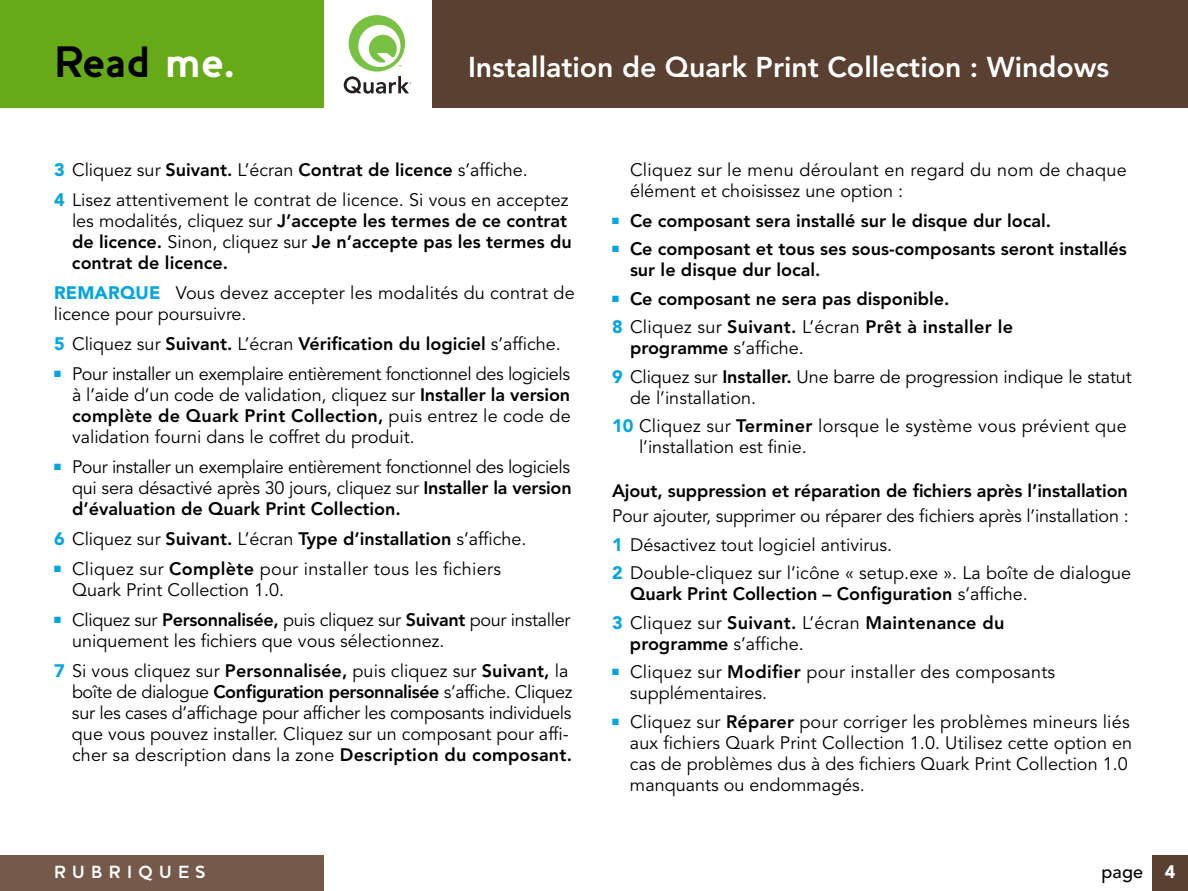
<style>
.page{position:relative;width:1188px;height:891px;background:#fff}
.page>*{position:absolute;margin:0;border:0;box-sizing:border-box;transform-origin:0 0}
.t1{font:700 45px "Houschka";letter-spacing:-.005em;color:#000}
.t2{font:800 28.5px "Avenir LT Std";color:#fff}
.t3{font:18px/21px "Avenir LT Std";color:#000}
.t4{font:800 18px/21px "Avenir LT Std";color:#000}
.t5{font:700 18px "Houschka";letter-spacing:.36em;color:#fff}
.t6{font:500 18px "Avenir LT Std";color:#000}
.s1{color:#fff}
.s2{font-weight:900;color:#00a6e0}
.s3{font-weight:800}
.s4{font-weight:400}
.s5{font-weight:900;color:#fff}
</style>
<div class="page">
<div style="left:1152px;top:855px;width:36px;height:36px;background:#594030"></div>
<svg style="left:344px;top:15px;width:67px;height:79px"></svg>
<div style="left:432px;top:0;width:756px;height:108px;background:#594030"></div>
<div style="left:0;top:855px;width:324px;height:36px;background:#75594a"></div>
<div style="left:0;top:0;width:324px;height:108px;background:#66ab17"></div>
<h1 class="t1" style="left:54px;top:47px;width:182px">Read <span class="s1">me.</span></h1>
<h2 class="t2" style="left:468px;top:56px;width:643px">Installation de Quark Print Collection : Windows</h2>
<p class="t3" style="left:54px;top:156px;width:516px;line-height:30px"><span class="s2">3</span> Cliquez sur <span class="s3">Suivant.</span> L’écran <span class="s3">Contrat de licence</span> s’affiche.<br><span class="s2">4</span> Lisez attentivement le contrat de licence. Si vous en acceptez</p>
<p class="t4" style="left:72px;top:211px;width:501px"><span class="s4">les modalités, cliquez sur</span> J’accepte les termes de ce contrat de licence. <span class="s4">Sinon, cliquez sur</span> Je n’accepte pas les termes du contrat de licence.</p>
<p class="t3" style="left:54px;top:283px;width:522px"><span class="s2">REMARQUE</span> Vous devez accepter les modalités du contrat de licence pour poursuivre.</p>
<p class="t4" style="left:54px;top:334px;width:508px"><span class="s2">5</span> <span class="s4">Cliquez sur</span> Suivant. <span class="s4">L’écran</span> Vérification du logiciel <span class="s4">s’affiche.</span></p>
<p class="t3" style="left:72px;top:364px;width:500px;text-align:justify;text-indent:-18px"><sup>■</sup> Pour installer un exemplaire entièrement fonctionnel des logiciels à l’aide d’un code de validation, cliquez sur <span class="s3">Installer la version complète de Quark Print Collection,</span> puis entrez le code de validation fourni dans le coffret du produit.</p>
<p class="t3" style="left:72px;top:457px;width:501px;text-align:justify;text-indent:-18px"><sup>■</sup> Pour installer un exemplaire entièrement fonctionnel des logiciels qui sera désactivé après 30 jours, cliquez sur <span class="s3">Installer la version d’évaluation de Quark Print Collection.</span></p>
<p class="t3" style="left:54px;top:529px;width:474px"><span class="s2">6</span> Cliquez sur <span class="s3">Suivant.</span> L’écran <span class="s3">Type d’installation</span> s’affiche.</p>
<p class="t3" style="left:72px;top:559px;width:431px;text-indent:-18px"><sup>■</sup> Cliquez sur <span class="s3">Complète</span> pour installer tous les fichiers<br>Quark Print Collection 1.0.</p>
<p class="t3" style="left:72px;top:610px;width:500px;text-indent:-18px"><sup>■</sup> Cliquez sur <span class="s3">Personnalisée,</span> puis cliquez sur <span class="s3">Suivant</span> pour installer uniquement les fichiers que vous sélectionnez.</p>
<p class="t3" style="left:72px;top:661px;width:502px;text-indent:-18px"><span class="s2">7</span> Si vous cliquez sur <span class="s3">Personnalisée,</span> puis cliquez sur <span class="s3">Suivant,</span> la boîte de dialogue <span class="s3">Configuration personnalisée</span> s’affiche. Cliquez sur les cases d’affichage pour afficher les composants individuels que vous pouvez installer. Cliquez sur un composant pour affi&shy;cher sa description dans la zone <span class="s3">Description du composant.</span></p>
<p class="t3" style="left:630px;top:160px;width:498px">Cliquez sur le menu déroulant en regard du nom de chaque élément et choisissez une option :</p>
<p class="t4" style="left:612px;top:211px;width:441px"><sup>■</sup> Ce composant sera installé sur le disque dur local.</p>
<p class="t4" style="left:630px;top:240px;width:498px;text-indent:-18px"><sup>■</sup> Ce composant et tous ses sous-composants seront installés sur le disque dur local.</p>
<p class="t4" style="left:612px;top:286px;width:403px;line-height:28.5px"><sup>■</sup> Ce composant ne sera pas disponible.<br><span class="s2">8</span> <span class="s4">Cliquez sur</span> Suivant. <span class="s4">L’écran</span> Prêt à installer le</p>
<p class="t3" style="left:612px;top:335px;width:521px;line-height:28.5px;text-indent:18px"><span class="s3">programme</span> s’affiche.<br><span class="s2">9</span> Cliquez sur <span class="s3">Installer.</span> Une barre de progression indique le statut</p>
<p class="t3" style="left:612px;top:385px;width:516px;line-height:28.5px;text-indent:18px">de l’installation.<br><span class="s2">10</span> Cliquez sur <span class="s3">Terminer</span> lorsque le système vous prévient que</p>
<p class="t3" style="left:639px;top:438px;width:169px">l’installation est finie.</p>
<p class="t4" style="left:612px;top:481px;width:517px">Ajout, suppression et réparation de fichiers après l’installation</p>
<p class="t3" style="left:612px;top:503px;width:521px;line-height:28.5px">Pour ajouter, supprimer ou réparer des fichiers après l’installation :<br><span class="s2">1</span> Désactivez tout logiciel antivirus.<br><span class="s2">2</span> Double-cliquez sur l’icône « setup.exe ». La boîte de dialogue</p>
<p class="t4" style="left:612px;top:581px;width:417px;line-height:28.5px;text-indent:18px">Quark Print Collection – Configuration <span class="s4">s’affiche.<br></span><span class="s2">3</span> <span class="s4">Cliquez sur</span> Suivant. <span class="s4">L’écran</span> Maintenance du</p>
<p class="t3" style="left:630px;top:634px;width:175px"><span class="s3">programme</span> s’affiche.</p>
<p class="t3" style="left:630px;top:663px;width:427px;text-indent:-18px"><sup>■</sup> Cliquez sur <span class="s3">Modifier</span> pour installer des composants supplémentaires.</p>
<p class="t3" style="left:630px;top:712px;width:504px;text-indent:-18px"><sup>■</sup> Cliquez sur <span class="s3">Réparer</span> pour corriger les problèmes mineurs liés aux fichiers Quark Print Collection 1.0. Utilisez cette option en cas de problèmes dus à des fichiers Quark Print Collection 1.0 manquants ou endommagés.</p>
<p class="t5" style="left:54px;top:865px;width:153px">RUBRIQUES</p>
<p class="t6" style="left:1102px;top:865px;width:75px">page <span class="s5">4</span></p>
</div>
